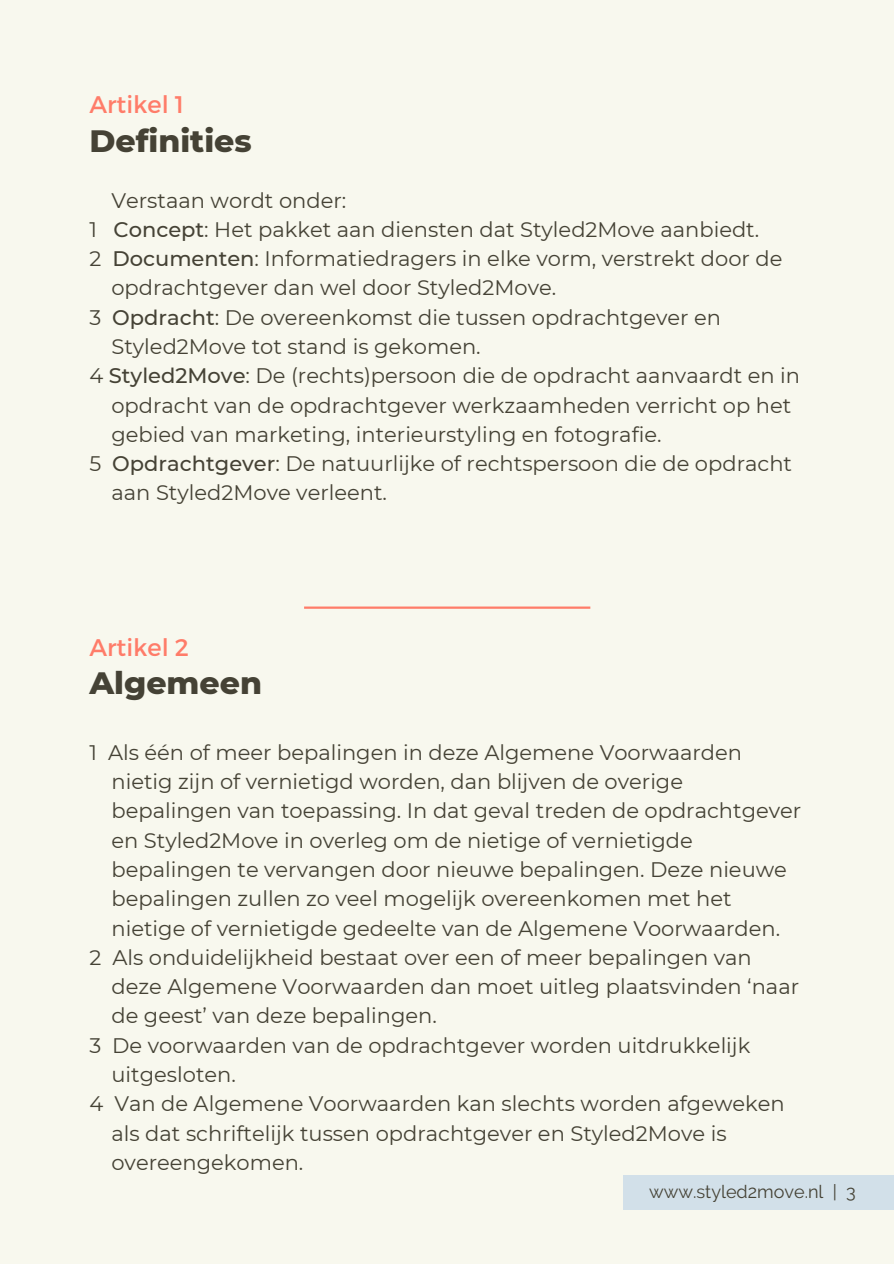
<style>
.page{position:relative;width:894px;height:1264px;background:#fff}
.page>*{position:absolute;margin:0;border:0;box-sizing:border-box;transform-origin:0 0}
.t1{font:800 31.5px "Montserrat";color:#454235}
.t2{font:24px "Montserrat";color:#ff7c69}
.t3{font:21px "Montserrat";color:#454235}
.t4{font:18px "Raleway";color:#454235}
.s1{font-weight:500}
</style>
<div class="page">
<div style="left:0;top:0;width:893px;height:1263px;background:#f8f8ee"></div>
<hr style="left:304px;top:606px;width:286px;height:2px;background:#ff7c69">
<div style="left:622px;top:1175px;width:271px;height:34px;background:#d2e0e9"></div>
<p class="t2" style="left:89px;top:89px;width:96px">Artikel 1</p>
<h1 class="t1" style="left:89px;top:121px;width:164px">Definities</h1>
<p class="t3" style="left:111px;top:187px;width:236px">Verstaan wordt onder:</p>
<p class="t3" style="left:89px;top:216px;width:671px">1 <span class="s1">Concept</span>: Het pakket aan diensten dat Styled2Move aanbiedt.</p>
<p class="t3" style="left:89px;top:246px;width:694px">2 <span class="s1">Documenten</span>: Informatiedragers in elke vorm, verstrekt door de</p>
<p class="t3" style="left:111px;top:275px;width:446px">opdrachtgever dan wel door Styled2Move.</p>
<p class="t3" style="left:89px;top:304px;width:633px">3 <span class="s1">Opdracht</span>: De overeenkomst die tussen opdrachtgever en</p>
<p class="t3" style="left:111px;top:333px;width:371px">Styled2Move tot stand is gekomen.</p>
<p class="t3" style="left:89px;top:363px;width:712px">4 <span class="s1">Styled2Move</span>: De (rechts)persoon die de opdracht aanvaardt en in</p>
<p class="t3" style="left:111px;top:392px;width:681px">opdracht van de opdrachtgever werkzaamheden verricht op het</p>
<p class="t3" style="left:111px;top:421px;width:551px">gebied van marketing, interieurstyling en fotografie.</p>
<p class="t3" style="left:89px;top:451px;width:704px">5 <span class="s1">Opdrachtgever</span>: De natuurlijke of rechtspersoon die de opdracht</p>
<p class="t3" style="left:111px;top:480px;width:277px">aan Styled2Move verleent.</p>
<p class="t2" style="left:89px;top:631px;width:101px">Artikel 2</p>
<h1 class="t1" style="left:89px;top:663px;width:174px">Algemeen</h1>
<p class="t3" style="left:89px;top:739px;width:654px">1 Als één of meer bepalingen in deze Algemene Voorwaarden</p>
<p class="t3" style="left:111px;top:768px;width:573px">nietig zijn of vernietigd worden, dan blijven de overige</p>
<p class="t3" style="left:111px;top:798px;width:691px">bepalingen van toepassing. In dat geval treden de opdrachtgever</p>
<p class="t3" style="left:111px;top:827px;width:582px">en Styled2Move in overleg om de nietige of vernietigde</p>
<p class="t3" style="left:111px;top:856px;width:676px">bepalingen te vervangen door nieuwe bepalingen. Deze nieuwe</p>
<p class="t3" style="left:111px;top:885px;width:621px">bepalingen zullen zo veel mogelijk overeenkomen met het</p>
<p class="t3" style="left:111px;top:915px;width:670px">nietige of vernietigde gedeelte van de Algemene Voorwaarden.</p>
<p class="t3" style="left:89px;top:944px;width:663px">2 Als onduidelijkheid bestaat over een of meer bepalingen van</p>
<p class="t3" style="left:111px;top:973px;width:689px">deze Algemene Voorwaarden dan moet uitleg plaatsvinden ‘naar</p>
<p class="t3" style="left:111px;top:1003px;width:327px">de geest’ van deze bepalingen.</p>
<p class="t3" style="left:89px;top:1032px;width:662px">3 De voorwaarden van de opdrachtgever worden uitdrukkelijk</p>
<p class="t3" style="left:111px;top:1061px;width:126px">uitgesloten.</p>
<p class="t3" style="left:89px;top:1090px;width:696px">4 Van de Algemene Voorwaarden kan slechts worden afgeweken</p>
<p class="t3" style="left:111px;top:1120px;width:616px">als dat schriftelijk tussen opdrachtgever en Styled2Move is</p>
<p class="t3" style="left:111px;top:1149px;width:193px">overeengekomen.</p>
<p class="t4" style="left:649px;top:1181px;width:208px">www.styled2move.nl | 3</p>
</div>
